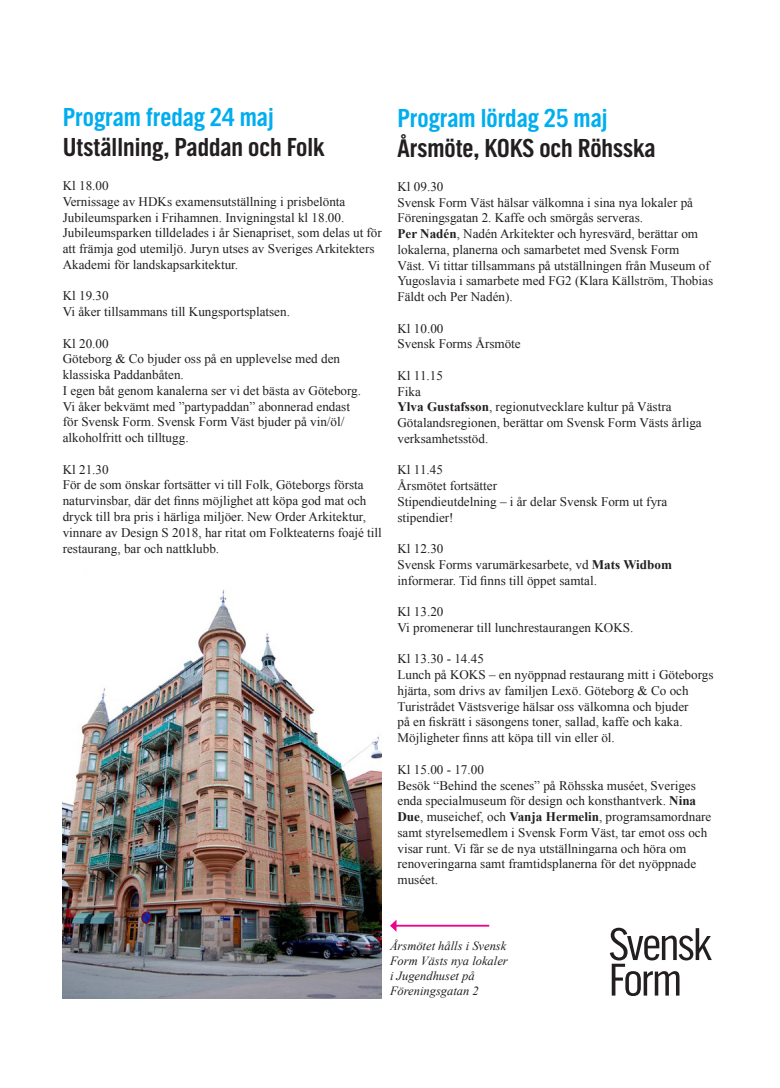
<style>
.page{position:relative;width:780px;height:1088px;background:#fff}
.page>*{position:absolute;margin:0;border:0;box-sizing:border-box;transform-origin:0 0}
.t1{font:700 25px/30px "Svensk Form";color:#231f20}
.t2{font:700 25px "Svensk Form";color:#00aeef}
.t3{font:13.12px/15.8px "Times New Roman";color:#231f20}
.t4{font:italic 12.5px/15px "Times New Roman";color:#231f20}
.s1{color:#00aeef}
.s2{font-weight:700}
</style>
<div class="page">
<img style="left:63px;top:590px;width:319px;height:409px">
<hr style="left:395px;top:925px;width:94px;height:1px;background:#ed028c">
<svg style="left:390px;top:920px;width:6px;height:12px"></svg>
<svg style="left:609px;top:928px;width:102px;height:68px"></svg>
<p class="t1" style="left:63px;top:103px;width:263px"><span class="s1">Program fredag 24 maj<br></span>Utställning, Paddan och Folk</p>
<p class="t3" style="left:63px;top:178px;width:47px">Kl 18.00</p>
<p class="t3" style="left:63px;top:193px;width:284px">Vernissage av HDKs examensutställning i prisbelönta<br>Jubileumsparken i Frihamnen. Invigningstal kl 18.00.</p>
<p class="t3" style="left:63px;top:225px;width:320px">Jubileumsparken tilldelades i år Sienapriset, som delas ut för att främja god utemiljö. Juryn utses av Sveriges Arkitekters<br>Akademi för landskapsarkitektur.</p>
<p class="t3" style="left:63px;top:288px;width:47px">Kl 19.30</p>
<p class="t3" style="left:63px;top:304px;width:229px">Vi åker tillsammans till Kungsportsplatsen.</p>
<p class="t3" style="left:63px;top:335px;width:47px">Kl 20.00</p>
<p class="t3" style="left:63px;top:351px;width:279px">Göteborg &amp; Co bjuder oss på en upplevelse med den klassiska Paddanbåten.</p>
<p class="t3" style="left:63px;top:382px;width:300px">I egen båt genom kanalerna ser vi det bästa av Göteborg.<br>Vi åker bekvämt med ”partypaddan” abonnerad endast för Svensk Form. Svensk Form Väst bjuder på vin/öl/ alkoholfritt och tilltugg.</p>
<p class="t3" style="left:63px;top:461px;width:47px">Kl 21.30</p>
<p class="t3" style="left:63px;top:477px;width:320px">För de som önskar fortsätter vi till Folk, Göteborgs första naturvinsbar, där det finns möjlighet att köpa god mat och dryck till bra pris i härliga miljöer. New Order Arkitektur, vinnare av Design S 2018, har ritat om Folkteaterns foajé till restaurang, bar och nattklubb.</p>
<p class="t2" style="left:397px;top:104px;width:211px">Program lördag 25 maj</p>
<p class="t1" style="left:397px;top:133px;width:260px">Årsmöte, KOKS och Röhsska</p>
<p class="t3" style="left:397px;top:178px;width:47px">Kl 09.30</p>
<p class="t3" style="left:397px;top:194px;width:297px">Svensk Form Väst hälsar välkomna i sina nya lokaler på<br>Föreningsgatan 2. Kaffe och smörgås serveras.</p>
<p class="t3" style="left:397px;top:226px;width:317px"><span class="s2">Per Nadén</span>, Nadén Arkitekter och hyresvärd, berättar om lokalerna, planerna och samarbetet med Svensk Form<br>Väst. Vi tittar tillsammans på utställningen från Museum of Yugoslavia i samarbete med FG2 (Klara Källström, Thobias Fäldt och Per Nadén).</p>
<p class="t3" style="left:397px;top:320px;width:47px">Kl 10.00</p>
<p class="t3" style="left:397px;top:336px;width:125px">Svensk Forms Årsmöte</p>
<p class="t3" style="left:397px;top:367px;width:47px">Kl 11.15</p>
<p class="t3" style="left:397px;top:383px;width:25px">Fika</p>
<p class="t3" style="left:397px;top:399px;width:306px"><span class="s2">Ylva Gustafsson</span>, regionutvecklare kultur på Västra<br>Götalandsregionen, berättar om Svensk Form Västs årliga verksamhetsstöd.</p>
<p class="t3" style="left:397px;top:462px;width:47px">Kl 11.45</p>
<p class="t3" style="left:397px;top:478px;width:101px">Årsmötet fortsätter</p>
<p class="t3" style="left:397px;top:493px;width:271px">Stipendieutdelning – i år delar Svensk Form ut fyra stipendier!</p>
<p class="t3" style="left:397px;top:541px;width:47px">Kl 12.30</p>
<p class="t3" style="left:397px;top:556px;width:276px">Svensk Forms varumärkesarbete, vd <span class="s2">Mats Widbom </span>informerar. Tid finns till öppet samtal.</p>
<p class="t3" style="left:397px;top:604px;width:47px">Kl 13.20</p>
<p class="t3" style="left:397px;top:619px;width:237px">Vi promenerar till lunchrestaurangen KOKS.</p>
<p class="t3" style="left:397px;top:651px;width:88px">Kl 13.30 - 14.45</p>
<p class="t3" style="left:397px;top:667px;width:317px">Lunch på KOKS – en nyöppnad restaurang mitt i Göteborgs hjärta, som drivs av familjen Lexö. Göteborg &amp; Co och Turistrådet Västsverige hälsar oss välkomna och bjuder<br>på en fiskrätt i säsongens toner, sallad, kaffe och kaka.<br>Möjligheter finns att köpa till vin eller öl.</p>
<p class="t3" style="left:397px;top:761px;width:88px">Kl 15.00 - 17.00</p>
<p class="t3" style="left:397px;top:777px;width:315px">Besök “Behind the scenes” på Röhsska muséet, Sveriges enda specialmuseum för design och konsthantverk. <span class="s2">Nina Due</span>, museichef, och <span class="s2">Vanja Hermelin</span>, programsamordnare samt styrelsemedlem i Svensk Form Väst, tar emot oss och visar runt. Vi får se de nya utställningarna och höra om renoveringarna samt framtidsplanerna för det nyöppnade muséet.</p>
<p class="t4" style="left:390px;top:938px;width:119px">Årsmötet hålls i Svensk<br>Form Västs nya lokaler i Jugendhuset på<br>Föreningsgatan 2</p>
</div>
